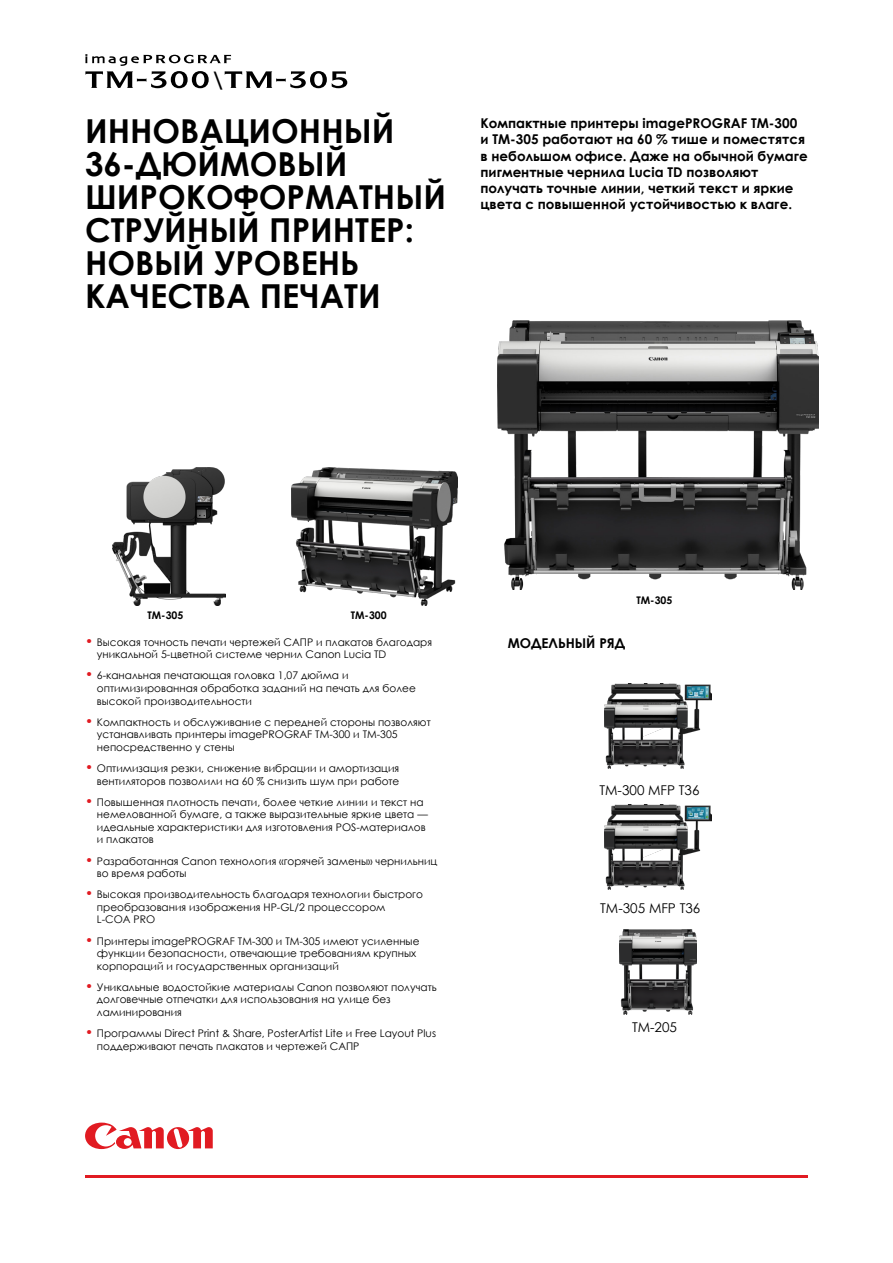
<style>
.page{position:relative;width:893px;height:1263px;background:#fff}
.page>*{position:absolute;margin:0;border:0;box-sizing:border-box;transform-origin:0 0}
.t1{font:700 33px/33px "Century Gothic";color:#000}
.t2{font:700 21px "Century Gothic";color:#000}
.t3{font:700 13.5px/16.2px "Century Gothic";color:#000}
.t4{font:13.5px "Century Gothic";color:#000}
.t5{font:10.5px/12.6px "Century Gothic";color:#000}
.t6{font:700 10.5px "Century Gothic";color:#000}
.s1{font-size:13.5px;color:#e11b22}
</style>
<div class="page">
<svg style="left:85px;top:1122px;width:128px;height:28px"></svg>
<hr style="left:85px;top:1175px;width:723px;height:3px;background:#e11b22">
<img style="left:292px;top:467px;width:166px;height:138px">
<img style="left:112px;top:467px;width:113px;height:138px">
<img style="left:497px;top:320px;width:321px;height:269px">
<img style="left:604px;top:804px;width:107px;height:85px">
<img style="left:604px;top:684px;width:107px;height:85px">
<img style="left:619px;top:929px;width:77px;height:85px">
<svg style="left:85px;top:54px;width:262px;height:34px"></svg>
<h2 class="t2" style="left:212px;top:63px;width:15px">\</h2>
<h1 class="t1" style="left:85px;top:113px;width:363px">ИННОВАЦИОННЫЙ<br>36-ДЮЙМОВЫЙ<br>ШИРОКОФОРМАТНЫЙ<br>СТРУЙНЫЙ ПРИНТЕР:<br>НОВЫЙ УРОВЕНЬ<br>КАЧЕСТВА ПЕЧАТИ</h1>
<p class="t3" style="left:480px;top:115px;width:329px">Компактные принтеры imagePROGRAF TM-300 и TM-305 работают на 60 % тише и поместятся в небольшом офисе. Даже на обычной бумаге пигментные чернила Lucia TD позволяют получать точные линии, четкий текст и яркие цвета с повышенной устойчивостью к влаге.</p>
<p class="t6" style="left:147px;top:607px;width:37px">TM-305</p>
<p class="t6" style="left:351px;top:607px;width:37px">TM-300</p>
<p class="t5" style="left:97px;top:635px;width:337px;text-indent:-12px"><span class="s1">•</span> Высокая точность печати чертежей САПР и плакатов благодаря уникальной 5-цветной системе чернил Canon Lucia TD</p>
<p class="t5" style="left:97px;top:669px;width:320px;text-indent:-12px"><span class="s1">•</span> 6-канальная печатающая головка 1,07 дюйма и оптимизированная обработка заданий на печать для более высокой производительности</p>
<p class="t5" style="left:97px;top:715px;width:335px;text-indent:-12px"><span class="s1">•</span> Компактность и обслуживание с передней стороны позволяют устанавливать принтеры imagePROGRAF TM-300 и TM-305 непосредственно у стены</p>
<p class="t5" style="left:85px;top:762px;width:316px;text-align:right"><span class="s1">•</span> Оптимизация резки, снижение вибрации и амортизация вентиляторов позволили на 60 % снизить шум при работе</p>
<p class="t5" style="left:97px;top:795px;width:332px;text-indent:-12px"><span class="s1">•</span> Повышенная плотность печати, более четкие линии и текст на немелованной бумаге, а также выразительные яркие цвета — идеальные характеристики для изготовления POS-материалов и плакатов</p>
<p class="t5" style="left:97px;top:854px;width:342px;text-indent:-12px"><span class="s1">•</span> Разработанная Canon технология «горячей замены» чернильниц во время работы</p>
<p class="t5" style="left:97px;top:888px;width:327px;text-indent:-12px"><span class="s1">•</span> Высокая производительность благодаря технологии быстрого преобразования изображения HP-GL/2 процессором<br>L-COA PRO</p>
<p class="t5" style="left:97px;top:934px;width:324px;text-indent:-12px"><span class="s1">•</span> Принтеры imagePROGRAF TM-300 и TM-305 имеют усиленные функции безопасности, отвечающие требованиям крупных корпораций и государственных организаций</p>
<p class="t5" style="left:97px;top:980px;width:341px;text-indent:-12px"><span class="s1">•</span> Уникальные водостойкие материалы Canon позволяют получать долговечные отпечатки для использования на улице без ламинирования</p>
<p class="t5" style="left:97px;top:1027px;width:341px;text-indent:-12px"><span class="s1">•</span> Программы Direct Print &amp; Share, PosterArtist Lite и Free Layout Plus поддерживают печать плакатов и чертежей САПР</p>
<p class="t6" style="left:636px;top:593px;width:37px">TM-305</p>
<p class="t3" style="left:508px;top:634px;width:119px">МОДЕЛЬНЫЙ РЯД</p>
<p class="t4" style="left:599px;top:781px;width:102px">TM-300 MFP T36</p>
<p class="t4" style="left:600px;top:899px;width:102px">TM-305 MFP T36</p>
<p class="t4" style="left:632px;top:1017px;width:47px">TM-205</p>
</div>
